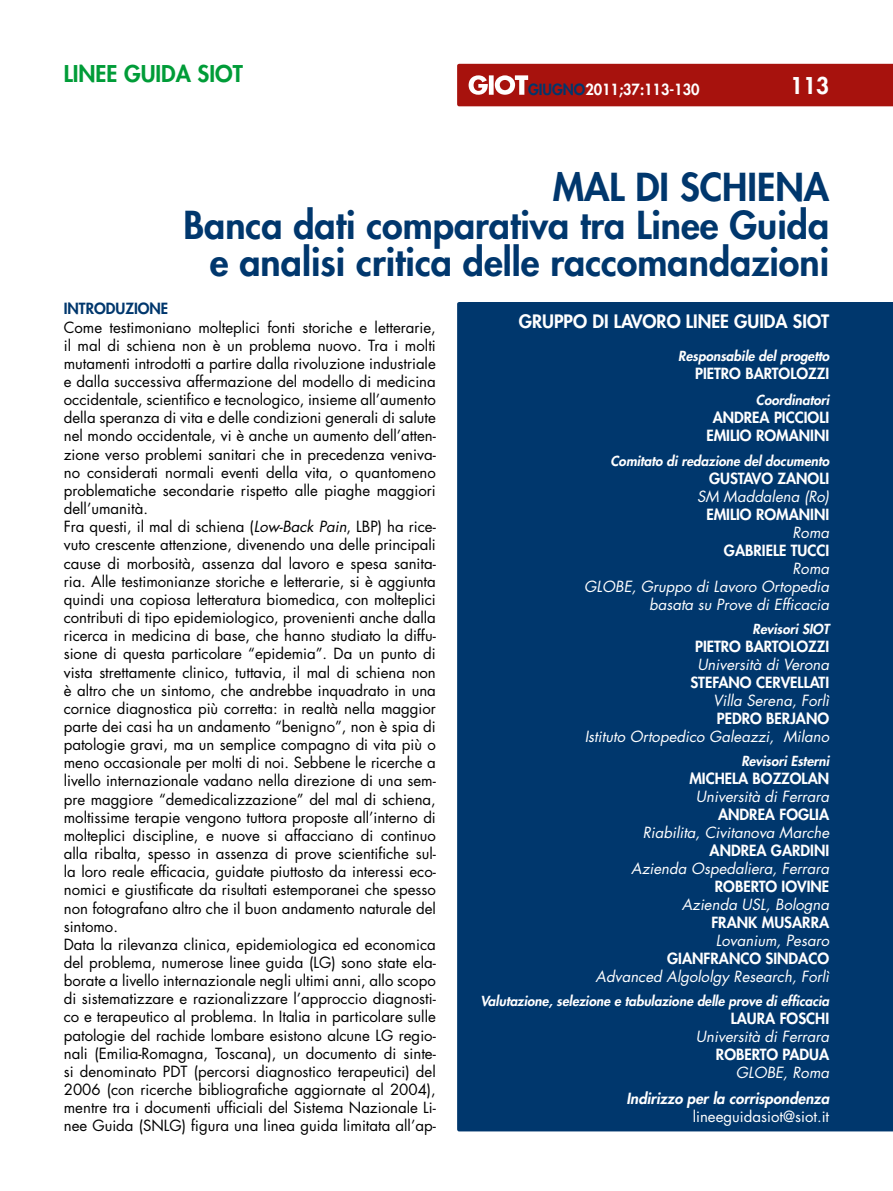
<style>
.page{position:relative;width:893px;height:1191px;background:#fff}
.page>*{position:absolute;margin:0;border:0;box-sizing:border-box;transform-origin:0 0}
.t1{font:800 37.5px/37.5px "Futura Std";color:#00376d;text-align:right}
.t2{font:800 22.5px "Futura Std";color:#009c38}
.t3{font:800 22.5px "Futura Std";color:#fff}
.t4{font:800 18px "Futura Std";color:#fff}
.t5{font:15px/18.1px "Futura Std";color:#000}
.t6{font:italic 15px/18px "Futura Std";color:#fff;text-align:right}
.t7{font:800 15px/18px "Futura Std";color:#fff;text-align:center}
.t8{font:italic 800 15px "Futura Std";color:#fff}
.t9{font:15px "Futura Std";color:#fff}
.t10{font:800 15px "Futura Std";color:#00376d}
.t11{font:italic 800 13.5px "Futura Std";color:#fff}
.s1{color:#00376d}
.s2{font-style:italic}
</style>
<div class="page">
<div style="left:457px;top:64px;width:436px;height:42px;background:#a7120d"></div>
<div style="left:457px;top:302px;width:436px;height:829px;background:#00376d"></div>
<h2 class="t2" style="left:64px;top:60px;width:181px">LINEE GUIDA SIOT</h2>
<p class="t7" style="left:528px;top:80px;width:173px"><span class="s1">GIUGNO</span>2011;37:113-130</p>
<h2 class="t3" style="left:790px;top:72px;width:41px">113</h2>
<h1 class="t1" style="left:183px;top:168px;width:647px">MAL DI SCHIENA<br>BANCA DATI COMPARATIVA TRA LINEE GUIDA<br>E ANALISI CRITICA DELLE RACCOMANDAZIONI</h1>
<p class="t4" style="left:519px;top:310px;width:177px">GRUPPO DI LAVORO LINEE</p>
<p class="t4" style="left:734px;top:310px;width:12px">GUIDA</p>
<p class="t4" style="left:793px;top:310px;width:10px">SIOT</p>
<p class="t11" style="left:678px;top:348px;width:152px">Responsabile del progetto</p>
<p class="t7" style="left:695px;top:365px;width:136px">PIETRO BARTOLOZZI</p>
<p class="t11" style="left:756px;top:391px;width:75px">Coordinatori</p>
<p class="t7" style="left:706px;top:408px;width:124px">ANDREA PICCIOLI<br>EMILIO ROMANINI</p>
<p class="t11" style="left:610px;top:453px;width:220px">Comitato di redazione del documento</p>
<p class="t7" style="left:709px;top:470px;width:122px">GUSTAVO ZANOLI</p>
<p class="t6" style="left:697px;top:488px;width:134px">SM Maddalena (Ro)</p>
<p class="t7" style="left:706px;top:506px;width:124px">EMILIO ROMANINI</p>
<p class="t6" style="left:792px;top:524px;width:38px">Roma</p>
<p class="t7" style="left:724px;top:542px;width:107px">GABRIELE TUCCI</p>
<p class="t6" style="left:584px;top:560px;width:246px">Roma<br>GLOBE, Gruppo di Lavoro Ortopedia basata su Prove di Efficacia</p>
<p class="t11" style="left:752px;top:621px;width:78px">Revisori SIOT</p>
<p class="t7" style="left:695px;top:638px;width:136px">PIETRO BARTOLOZZI</p>
<p class="t6" style="left:697px;top:656px;width:133px">Università di Verona</p>
<p class="t7" style="left:690px;top:674px;width:140px">STEFANO CERVELLATI</p>
<p class="t6" style="left:713px;top:692px;width:118px">Villa Serena, Forlì</p>
<p class="t7" style="left:717px;top:710px;width:114px">PEDRO BERJANO</p>
<p class="t6" style="left:585px;top:728px;width:246px">Istituto Ortopedico Galeazzi, Milano</p>
<p class="t11" style="left:741px;top:753px;width:89px">Revisori Esterni</p>
<p class="t7" style="left:689px;top:770px;width:141px">MICHELA BOZZOLAN</p>
<p class="t6" style="left:696px;top:788px;width:135px">Università di Ferrara</p>
<p class="t7" style="left:718px;top:806px;width:113px">ANDREA FOGLIA</p>
<p class="t6" style="left:643px;top:824px;width:188px">Riabilita, Civitanova Marche</p>
<p class="t7" style="left:709px;top:842px;width:121px">ANDREA GARDINI</p>
<p class="t6" style="left:631px;top:860px;width:199px">Azienda Ospedaliera, Ferrara</p>
<p class="t7" style="left:715px;top:878px;width:116px">ROBERTO IOVINE</p>
<p class="t6" style="left:682px;top:896px;width:149px">Azienda USL, Bologna</p>
<p class="t7" style="left:711px;top:914px;width:119px">FRANK MUSARRA</p>
<p class="t6" style="left:716px;top:932px;width:115px">Lovanium, Pesaro</p>
<p class="t7" style="left:667px;top:950px;width:163px">GIANFRANCO SINDACO</p>
<p class="t6" style="left:596px;top:968px;width:235px">Advanced Algololgy Research, Forlì</p>
<p class="t11" style="left:480px;top:993px;width:350px">Valutazione, selezione e tabulazione delle prove di efficacia</p>
<p class="t7" style="left:731px;top:1010px;width:100px">LAURA FOSCHI</p>
<p class="t6" style="left:696px;top:1028px;width:135px">Università di Ferrara</p>
<p class="t7" style="left:716px;top:1046px;width:115px">ROBERTO PADUA</p>
<p class="t6" style="left:736px;top:1064px;width:95px">GLOBE, Roma</p>
<p class="t8" style="left:626px;top:1089px;width:204px">Indirizzo per la corrispondenza</p>
<p class="t9" style="left:693px;top:1107px;width:138px">lineeguidasiot@siot.it</p>
<p class="t10" style="left:64px;top:299px;width:106px">INTRODUZIONE</p>
<p class="t5" style="left:64px;top:318px;width:374px">Come testimoniano molteplici fonti storiche e letterarie, il mal di schiena non è un problema nuovo. Tra i molti mutamenti introdotti a partire dalla rivoluzione industriale e dalla successiva affermazione del modello di medicina occidentale, scientifico e tecnologico, insieme all’aumento della speranza di vita e delle condizioni generali di salute nel mondo occidentale, vi è anche un aumento dell’atten&shy;zione verso problemi sanitari che in precedenza veniva&shy;no considerati normali eventi della vita, o quantomeno problematiche secondarie rispetto alle piaghe maggiori dell’umanità.<br>Fra questi, il mal di schiena (<span class="s2">Low-Back Pain</span>, LBP) ha rice&shy;vuto crescente attenzione, divenendo una delle principali cause di morbosità, assenza dal lavoro e spesa sanita&shy;ria. Alle testimonianze storiche e letterarie, si è aggiunta quindi una copiosa letteratura biomedica, con molteplici contributi di tipo epidemiologico, provenienti anche dalla ricerca in medicina di base, che hanno studiato la diffu&shy;sione di questa particolare “epidemia”. Da un punto di vista strettamente clinico, tuttavia, il mal di schiena non è altro che un sintomo, che andrebbe inquadrato in una cornice diagnostica più corretta: in realtà nella maggior parte dei casi ha un andamento “benigno”, non è spia di patologie gravi, ma un semplice compagno di vita più o meno occasionale per molti di noi. Sebbene le ricerche a livello internazionale vadano nella direzione di una sem&shy;pre maggiore “demedicalizzazione” del mal di schiena, moltissime terapie vengono tuttora proposte all’interno di molteplici discipline, e nuove si affacciano di continuo alla ribalta, spesso in assenza di prove scientifiche sul&shy;la loro reale efficacia, guidate piuttosto da interessi eco&shy;nomici e giustificate da risultati estemporanei che spesso non fotografano altro che il buon andamento naturale del sintomo.<br>Data la rilevanza clinica, epidemiologica ed economica del problema, numerose linee guida (LG) sono state ela&shy;borate a livello internazionale negli ultimi anni, allo scopo di sistematizzare e razionalizzare l’approccio diagnosti&shy;co e terapeutico al problema. In Italia in particolare sulle patologie del rachide lombare esistono alcune LG regio&shy;nali (Emilia-Romagna, Toscana), un documento di sinte&shy;si denominato PDT (percorsi diagnostico terapeutici) del 2006 (con ricerche bibliografiche aggiornate al 2004), mentre tra i documenti ufficiali del Sistema Nazionale Li&shy;nee Guida (SNLG) figura una linea guida limitata all’ap-</p>
</div>
